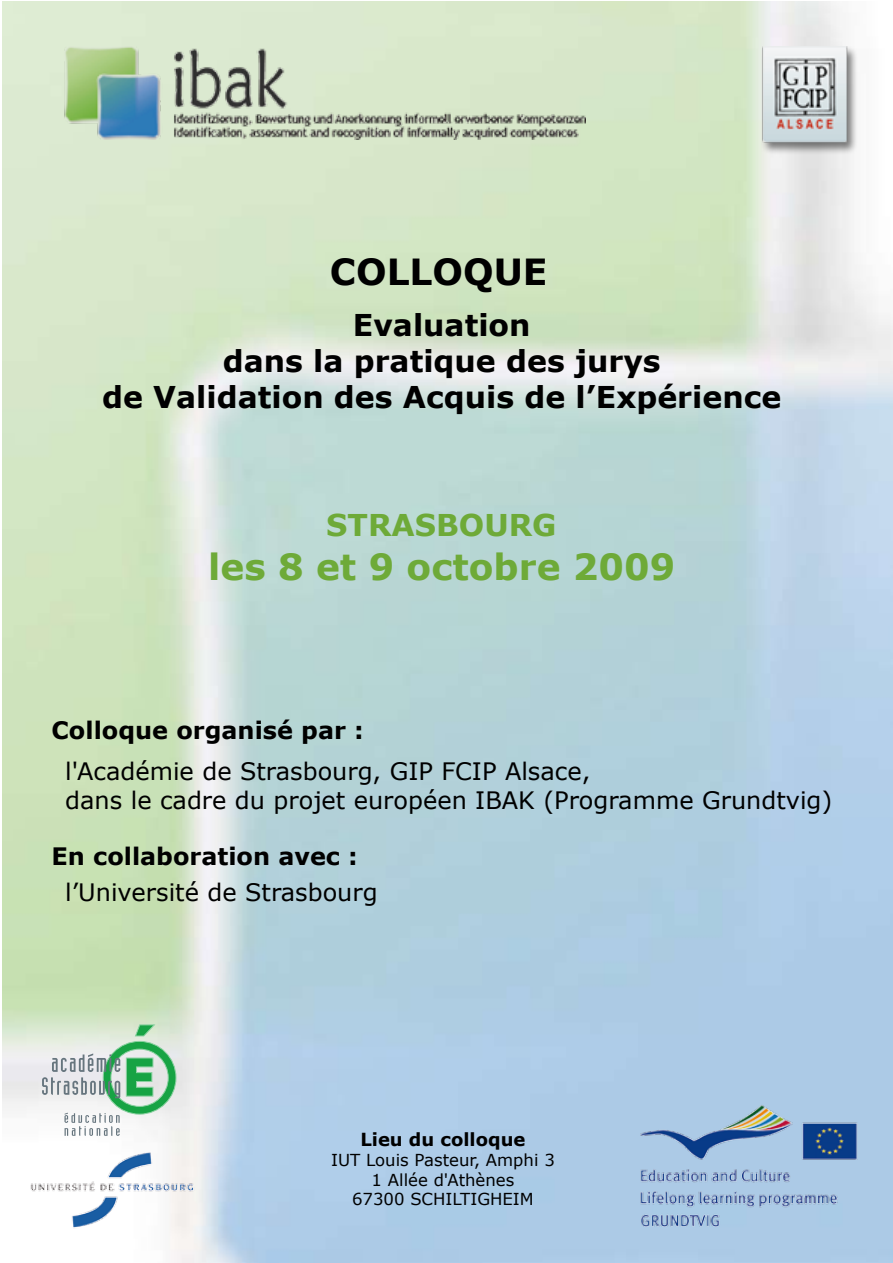
<style>
.page{position:relative;width:893px;height:1263px;background:#fff}
.page>*{position:absolute;margin:0;border:0;box-sizing:border-box;transform-origin:0 0}
.t1{font:700 36px "Verdana";color:#6eaa38}
.t2{font:700 36px "Verdana";color:#000}
.t3{font:700 30px/36px "Verdana";color:#000;text-align:center}
.t4{font:700 30px "Verdana";color:#6eaa38}
.t5{font:24px/36px "Verdana";color:#000}
.t6{font:700 24px "Verdana";color:#000}
.t7{font:700 18px "Verdana";color:#000}
.t8{font:16.5px/19.8px "Verdana";color:#000;text-align:center}
.s1{font-weight:700}
</style>
<div class="page">
<img style="left:2px;top:1px;width:891px;height:1262px">
<img style="left:64px;top:46px;width:522px;height:93px">
<img style="left:761px;top:46px;width:98px;height:110px">
<svg style="left:42px;top:1023px;width:135px;height:113px"></svg>
<img style="left:638px;top:1103px;width:221px;height:123px">
<img style="left:19px;top:1139px;width:186px;height:101px">
<p class="t2" style="left:330px;top:249px;width:219px">COLLOQUE</p>
<p class="t3" style="left:102px;top:306px;width:681px">Evaluation<br>dans la pratique des jurys<br>de Validation des Acquis de l’Expérience</p>
<p class="t4" style="left:326px;top:506px;width:232px">STRASBOURG</p>
<p class="t1" style="left:208px;top:544px;width:468px">les 8 et 9 octobre 2009</p>
<p class="t6" style="left:52px;top:715px;width:314px">Colloque organisé par :</p>
<p class="t5" style="left:65px;top:756px;width:769px;line-height:28.8px">l'Académie de Strasbourg, GIP FCIP Alsace,<br>dans le cadre du projet européen IBAK (Programme Grundtvig)</p>
<p class="t5" style="left:65px;top:838px;width:314px;text-indent:-14px"><span class="s1">En collaboration avec : </span>l’Université de Strasbourg</p>
<p class="t7" style="left:360px;top:1128px;width:167px">Lieu du colloque</p>
<p class="t8" style="left:331px;top:1149px;width:225px">IUT Louis Pasteur, Amphi 3<br>1 Allée d'Athènes<br>67300 SCHILTIGHEIM</p>
</div>
